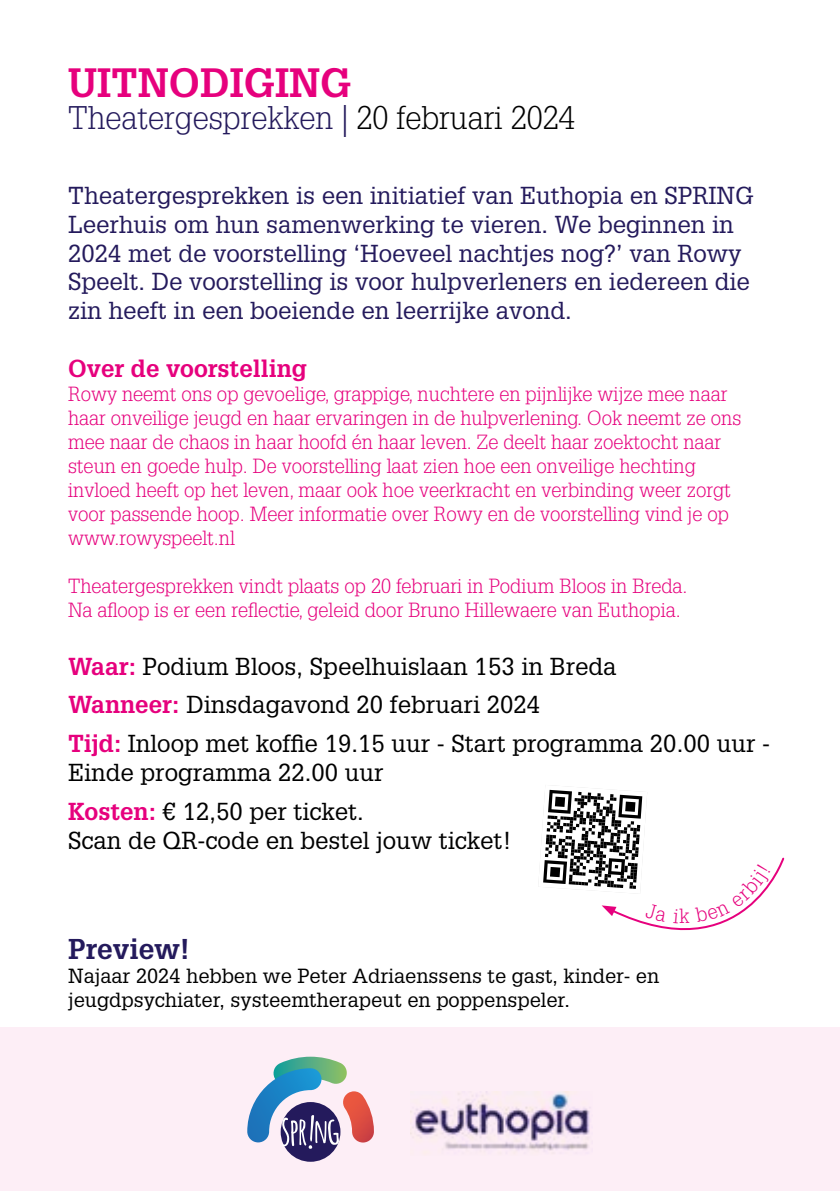
<style>
.page{position:relative;width:840px;height:1191px;background:#fff}
.page>*{position:absolute;margin:0;border:0;box-sizing:border-box;transform-origin:0 0}
.t1{font:700 40px "Glypha LT Std";color:#e6007d}
.t2{font:300 32px "Glypha LT Std";color:#241a5c}
.t3{font:700 28px "Glypha LT Std";color:#241a5c}
.t4{font:24px/28.8px "Glypha LT Std";color:#241a5c}
.t5{font:24px/38.8px "Glypha LT Std";color:#000}
.t6{font:700 24px "Glypha LT Std";color:#e6007d}
.t7{font:300 20px/24px "Glypha LT Std";color:#e6007d}
.t8{font:20px/24px "Glypha LT Std";color:#000}
.s1{color:#000}
.s2{font-weight:700;color:#e6007d}
</style>
<div class="page">
<div style="left:0;top:1027px;width:839px;height:164px;background:#fdeef6"></div>
<div style="left:280px;top:1102px;width:60px;height:59px;background:#241a5c;border-radius:50%"></div>
<svg style="left:247px;top:1056px;width:127px;height:92px"></svg>
<img style="left:410px;top:1091px;width:180px;height:60px">
<svg style="left:543px;top:789px;width:241px;height:142px"></svg>
<h1 class="t1" style="left:68px;top:58px;width:285px">UITNODIGING</h1>
<h2 class="t2" style="left:68px;top:99px;width:508px">Theatergesprekken | <span class="s1">20 februari 2024</span></h2>
<p class="t4" style="left:68px;top:181px;width:687px">Theatergesprekken is een initiatief van Euthopia en SPRING Leerhuis om hun samenwerking te vieren. We beginnen in 2024 met de voorstelling ‘Hoeveel nachtjes nog?’ van Rowy Speelt. De voorstelling is voor hulpverleners en iedereen die zin heeft in een boeiende en leerrijke avond.</p>
<p class="t6" style="left:68px;top:353px;width:240px">Over de voorstelling</p>
<p class="t7" style="left:68px;top:382px;width:674px">Rowy neemt ons op gevoelige, grappige, nuchtere en pijnlijke wijze mee naar haar onveilige jeugd en haar ervaringen in de hulpverlening. Ook neemt ze ons mee naar de chaos in haar hoofd én haar leven. Ze deelt haar zoektocht naar steun en goede hulp. De voorstelling laat zien hoe een onveilige hechting invloed heeft op het leven, maar ook hoe veerkracht en verbinding weer zorgt voor passende hoop. Meer informatie over Rowy en de voorstelling vind je op www.rowyspeelt.nl</p>
<p class="t7" style="left:68px;top:574px;width:620px">Theatergesprekken vindt plaats op 20 februari in Podium Bloos in Breda.<br>Na afloop is er een reflectie, geleid door Bruno Hillewaere van Euthopia.</p>
<p class="t5" style="left:68px;top:646px;width:703px"><span class="s2">Waar:</span> Podium Bloos, Speelhuislaan 153 in Breda<br><span class="s2">Wanneer:</span> Dinsdagavond 20 februari 2024<br><span class="s2">Tijd:</span> Inloop met koffie 19.15 uur - Start programma 20.00 uur -</p>
<p class="t5" style="left:68px;top:752px;width:317px">Einde programma 22.00 uur<br><span class="s2">Kosten:</span> € 12,50 per ticket.</p>
<p class="t5" style="left:68px;top:820px;width:445px">Scan de QR-code en bestel jouw ticket!</p>
<h3 class="t3" style="left:68px;top:931px;width:123px">Preview!</h3>
<p class="t8" style="left:68px;top:963px;width:592px">Najaar 2024 hebben we Peter Adriaenssens te gast, kinder- en jeugdpsychiater, systeemtherapeut en poppenspeler.</p>
</div>
